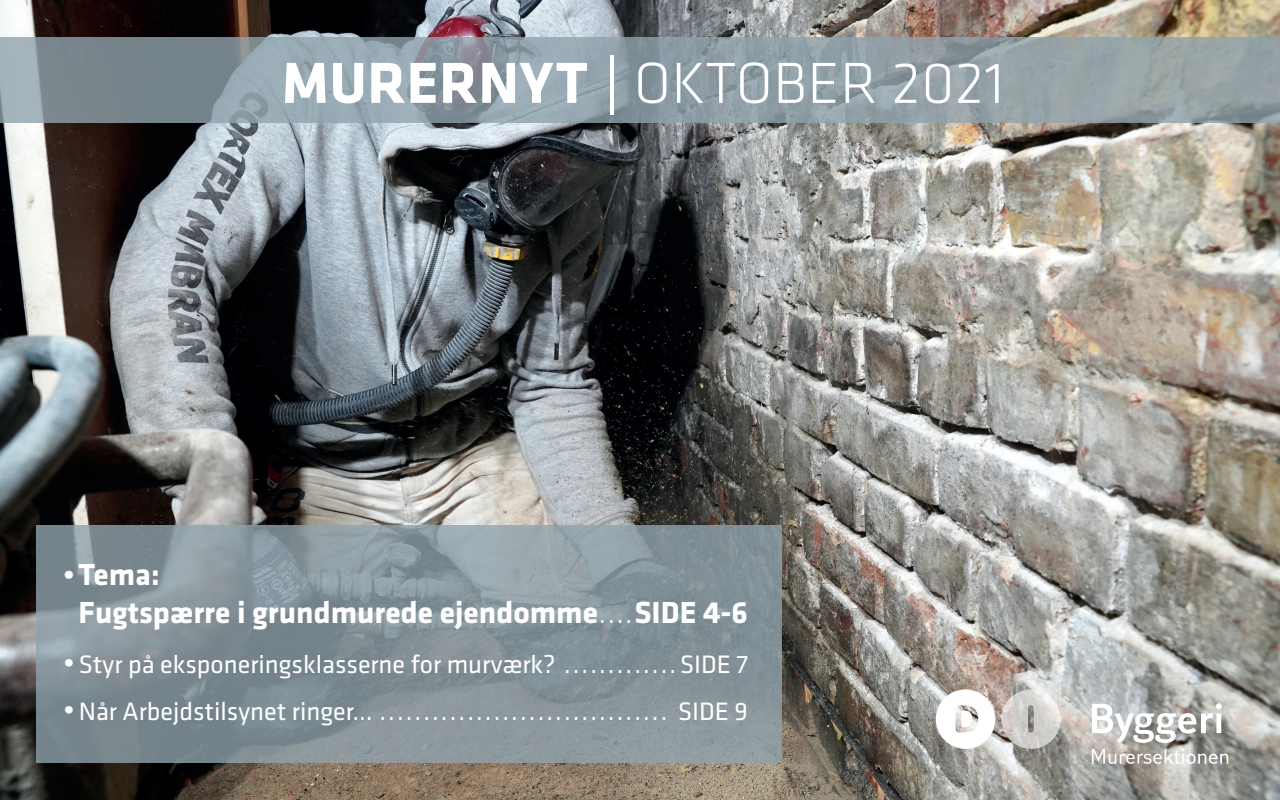
<style>
.page{position:relative;width:1280px;height:800px;background:#fff}
.page>*{position:absolute;margin:0;border:0;box-sizing:border-box;transform-origin:0 0}
.t1{font:300 60px "Klavika";letter-spacing:.01em;color:#fff}
.t2{font:700 31.6px/38.2px "Klavika";color:#fff}
.t3{font:26.2px "Klavika";color:#fff}
.s1{font-weight:700}
.s2{font-weight:400}
.s3{font-weight:500}
.s4{font-weight:400;font-size:26.2px}
.s5{font-size:31.6px}
</style>
<div class="page">
<img style="left:0;top:0;width:1280px;height:800px">
<svg style="left:36px;top:525px;width:746px;height:238px;background:#859399"></svg>
<svg style="left:0;top:37px;width:1280px;height:86px;background:#8f9da4"></svg>
<svg style="left:936px;top:689px;width:59px;height:60px"></svg>
<svg style="left:1001px;top:689px;width:60px;height:60px;background:#c9c6c2"></svg>
<svg style="left:1092px;top:703px;width:130px;height:40px"></svg>
<svg style="left:1092px;top:749px;width:136px;height:15px"></svg>
<h1 class="t1" style="left:282px;top:50px;width:724px"><span class="s1">MURERNYT</span> <span class="s2">|</span> OKTOBER 2021</h1>
<p class="t2" style="left:79px;top:556px;width:671px;text-indent:-16px"><span class="s3">•</span> Tema:<br>Fugtspærre i grundmurede ejendomme<span class="s4">....</span>SIDE 4-6</p>
<p class="t3" style="left:63px;top:650px;width:686px"><span class="s5">•</span> Styr på eksponeringsklasserne for murværk? ............. SIDE 7</p>
<p class="t3" style="left:63px;top:697px;width:686px"><span class="s5">•</span> Når Arbejdstilsynet ringer… ................................. SIDE 9</p>
</div>
